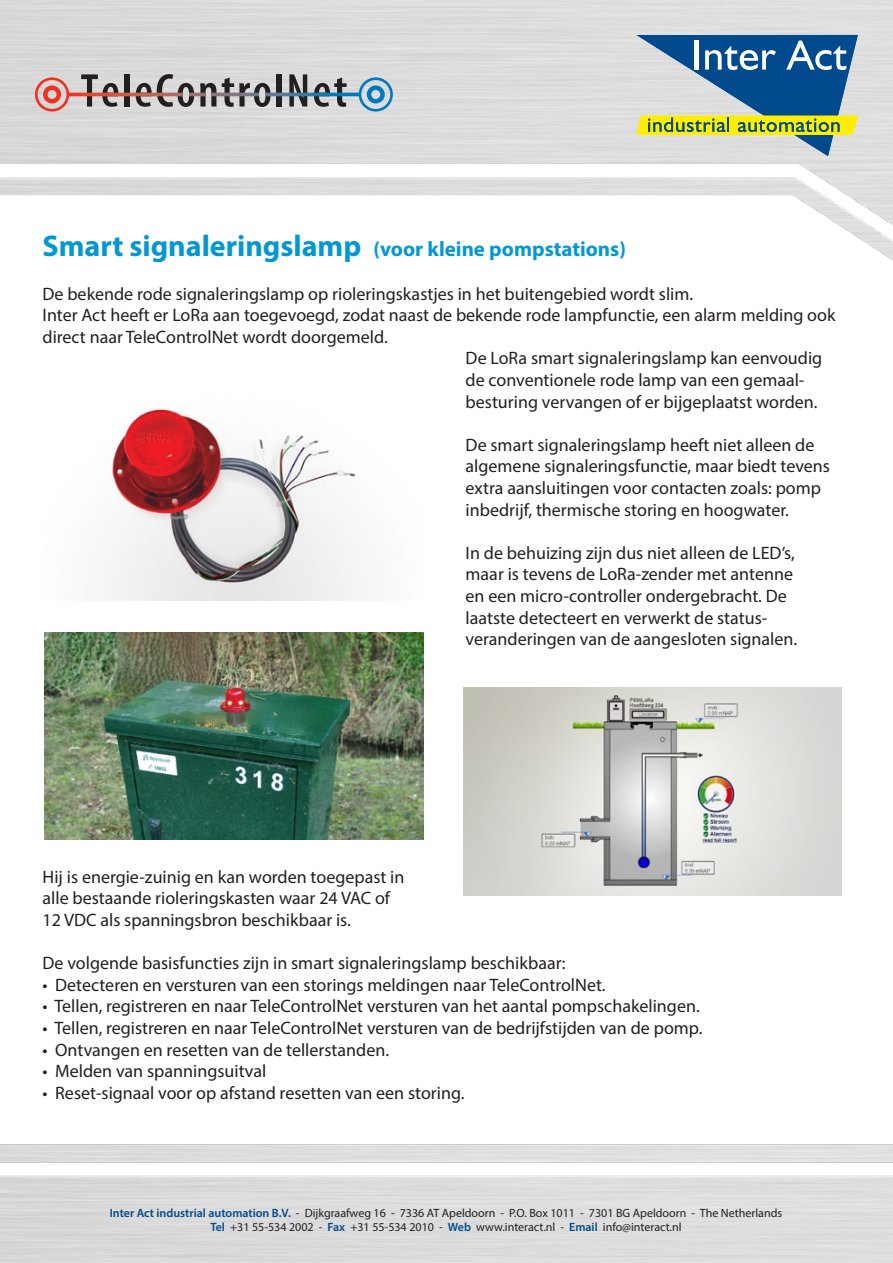
<style>
.page{position:relative;width:893px;height:1263px;background:#fff}
.page>*{position:absolute;margin:0;border:0;box-sizing:border-box;transform-origin:0 0}
.t1{font:700 21px "Myriad Pro";color:#0497d2}
.t2{font:18px/21.6px "Myriad Pro";color:#231f20}
.Alineastijl_1{font:12px "Myriad Pro";color:#231f20}
.s1{font-size:30px}
.s2{font-weight:600;color:#004a8d}
</style>
<div class="page">
<img style="left:0;top:0;width:893px;height:1263px">
<svg style="left:636px;top:35px;width:222px;height:121px;background:#7e9ea1"></svg>
<div style="left:35px;top:77px;width:34px;height:35px;border:3px solid #ef3122;border-radius:50%"></div>
<svg style="left:43px;top:85px;width:18px;height:18px"></svg>
<div style="left:359px;top:77px;width:34px;height:35px;border:3px solid #0079c2;border-radius:50%"></div>
<svg style="left:367px;top:85px;width:18px;height:18px"></svg>
<svg style="left:68px;top:74px;width:292px;height:33px;background:#9e9a9c"></svg>
<img style="left:463px;top:687px;width:379px;height:209px">
<img style="left:45px;top:392px;width:378px;height:208px">
<img style="left:45px;top:632px;width:378px;height:208px">
<p class="t1" style="left:43px;top:236px;width:585px"><span class="s1">Smart signaleringslamp</span> (voor kleine pompstations)</p>
<p class="t2" style="left:43px;top:282px;width:652px">De bekende rode signaleringslamp op rioleringskastjes in het buitengebied wordt slim.</p>
<p class="t2" style="left:43px;top:304px;width:794px">Inter Act heeft er LoRa aan toegevoegd, zodat naast de bekende rode lampfunctie, een alarm melding ook direct naar TeleControlNet wordt doorgemeld.</p>
<p class="t2" style="left:466px;top:347px;width:358px">De LoRa smart signaleringslamp kan eenvoudig</p>
<p class="t2" style="left:466px;top:369px;width:340px">de conventionele rode lamp van een gemaal-</p>
<p class="t2" style="left:466px;top:390px;width:354px">besturing vervangen of er bijgeplaatst worden.</p>
<p class="t2" style="left:466px;top:434px;width:366px">De smart signaleringslamp heeft niet alleen de algemene signaleringsfunctie, maar biedt tevens extra aansluitingen voor contacten zoals: pomp inbedrijf, thermische storing en hoogwater.</p>
<p class="t2" style="left:466px;top:542px;width:331px">In de behuizing zijn dus niet alleen de LED’s,</p>
<p class="t2" style="left:466px;top:563px;width:329px">maar is tevens de LoRa-zender met antenne</p>
<p class="t2" style="left:466px;top:585px;width:323px">en een micro-controller ondergebracht. De</p>
<p class="t2" style="left:466px;top:606px;width:303px">laatste detecteert en verwerkt de status-</p>
<p class="t2" style="left:466px;top:628px;width:333px">veranderingen van de aangesloten signalen.</p>
<p class="t2" style="left:43px;top:866px;width:363px">Hij is energie-zuinig en kan worden toegepast in alle bestaande rioleringskasten waar 24 VAC of</p>
<p class="t2" style="left:43px;top:909px;width:310px">12 VDC als spanningsbron beschikbaar is.</p>
<p class="t2" style="left:43px;top:952px;width:524px">De volgende basisfuncties zijn in smart signaleringslamp beschikbaar:</p>
<p class="t2" style="left:43px;top:974px;width:565px">• Detecteren en versturen van een storings meldingen naar TeleControlNet.</p>
<p class="t2" style="left:43px;top:995px;width:659px">• Tellen, registreren en naar TeleControlNet versturen van het aantal pompschakelingen.</p>
<p class="t2" style="left:43px;top:1017px;width:661px">• Tellen, registreren en naar TeleControlNet versturen van de bedrijfstijden van de pomp.</p>
<p class="t2" style="left:43px;top:1038px;width:348px">• Ontvangen en resetten van de tellerstanden.</p>
<p class="t2" style="left:43px;top:1060px;width:225px">• Melden van spanningsuitval</p>
<p class="t2" style="left:43px;top:1082px;width:424px">• Reset-signaal voor op afstand resetten van een storing.</p>
<p class="Alineastijl_1" style="left:110px;top:1205px;width:674px"><span class="s2">Inter Act industrial automation B.V.</span> - Dijkgraafweg 16 - 7336 AT Apeldoorn - P.O. Box 1011 - 7301 BG Apeldoorn - The Netherlands</p>
<p class="Alineastijl_1" style="left:210px;top:1220px;width:473px"><span class="s2">Tel</span> +31 55-534 2002 - <span class="s2">Fax</span> +31 55-534 2010 - <span class="s2">Web</span> www.interact.nl - <span class="s2">Email</span> info@interact.nl</p>
</div>
